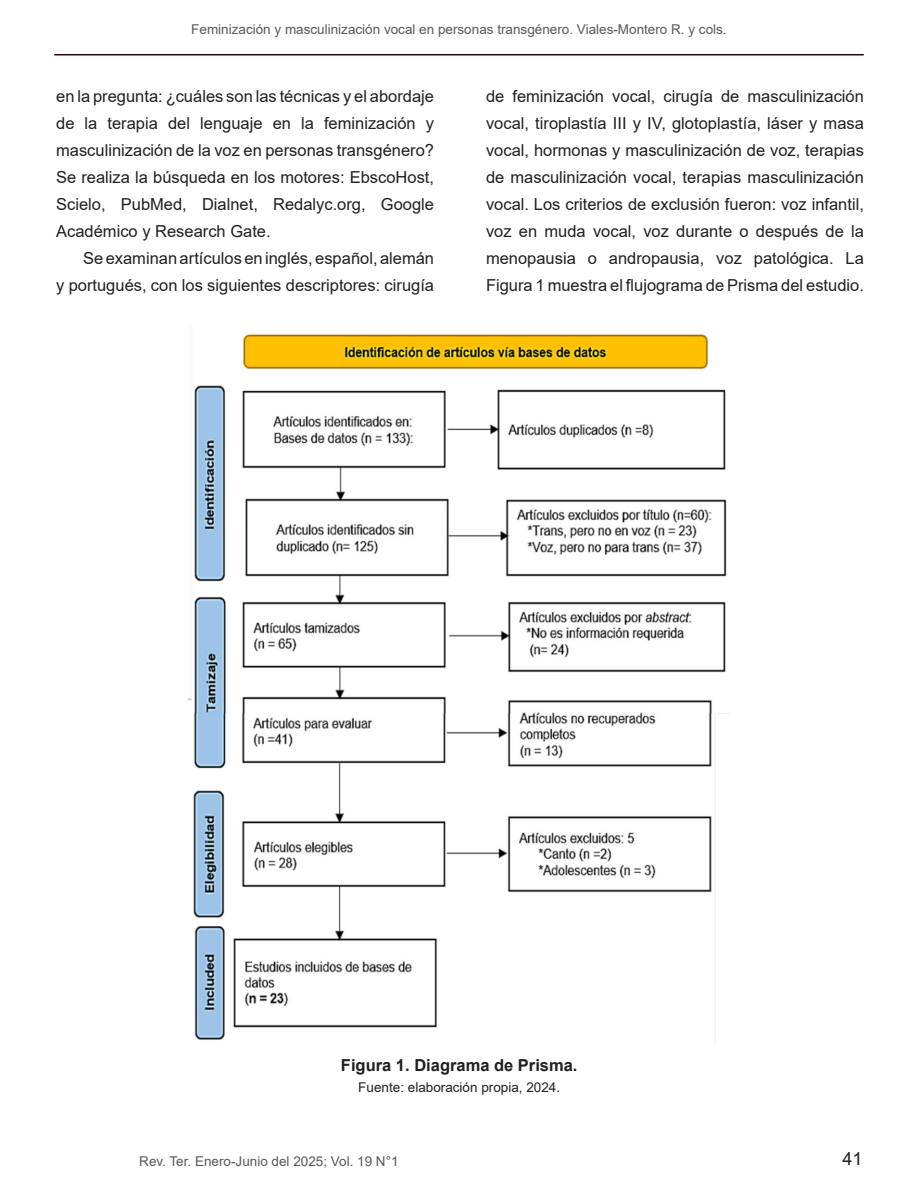
<style>
.page{position:relative;width:918px;height:1188px;background:#fff}
.page>*{position:absolute;margin:0;border:0;box-sizing:border-box;transform-origin:0 0}
.t1{font:18px "Arial";color:#231f20}
.Párrafo_con_sangría{font:16.5px/27px "Arial";color:#231f20;text-align:justify}
.Títulos_de_tablas_y_figuras{font:700 16.5px "Arial";color:#231f20}
.t2{font:13.5px "Arial";color:#57585a}
.Fuente{font:13.5px "Arial";color:#231f20}
</style>
<div class="page">
<hr style="left:55px;top:54px;width:808px;height:2px;background:#36010f">
<img style="left:189px;top:334px;width:540px;height:709px">
<p class="t2" style="left:191px;top:20px;width:537px">Feminización y masculinización vocal en personas transgénero. Viales-Montero R. y cols.</p>
<p class="Párrafo_con_sangría" style="left:56px;top:83px;width:379px">en la pregunta: ¿cuáles son las técnicas y el abordaje de la terapia del lenguaje en la feminización y masculinización de la voz en personas transgénero?<br>Se realiza la búsqueda en los motores: EbscoHost, Scielo, PubMed, Dialnet, Redalyc.org, Google Académico y Research Gate.</p>
<p class="Párrafo_con_sangría" style="left:56px;top:245px;width:379px;text-align:right">Se examinan artículos en inglés, español, alemán<br>y portugués, con los siguientes descriptores: cirugía</p>
<p class="Párrafo_con_sangría" style="left:486px;top:83px;width:379px">de feminización vocal, cirugía de masculinización vocal, tiroplastía III y IV, glotoplastía, láser y masa vocal, hormonas y masculinización de voz, terapias de masculinización vocal, terapias masculinización vocal. Los criterios de exclusión fueron: voz infantil, voz en muda vocal, voz durante o después de la menopausia o andropausia, voz patológica. La Figura 1 muestra el flujograma de Prisma del estudio.</p>
<p class="Títulos_de_tablas_y_figuras" style="left:341px;top:1054px;width:238px">Figura 1. Diagrama de Prisma.</p>
<p class="Fuente" style="left:358px;top:1078px;width:203px">Fuente: elaboración propia, 2024.</p>
<p class="t2" style="left:139px;top:1152px;width:261px">Rev. Ter. Enero-Junio del 2025; Vol. 19 N°1</p>
<p class="t1" style="left:842px;top:1147px;width:22px">41</p>
</div>
